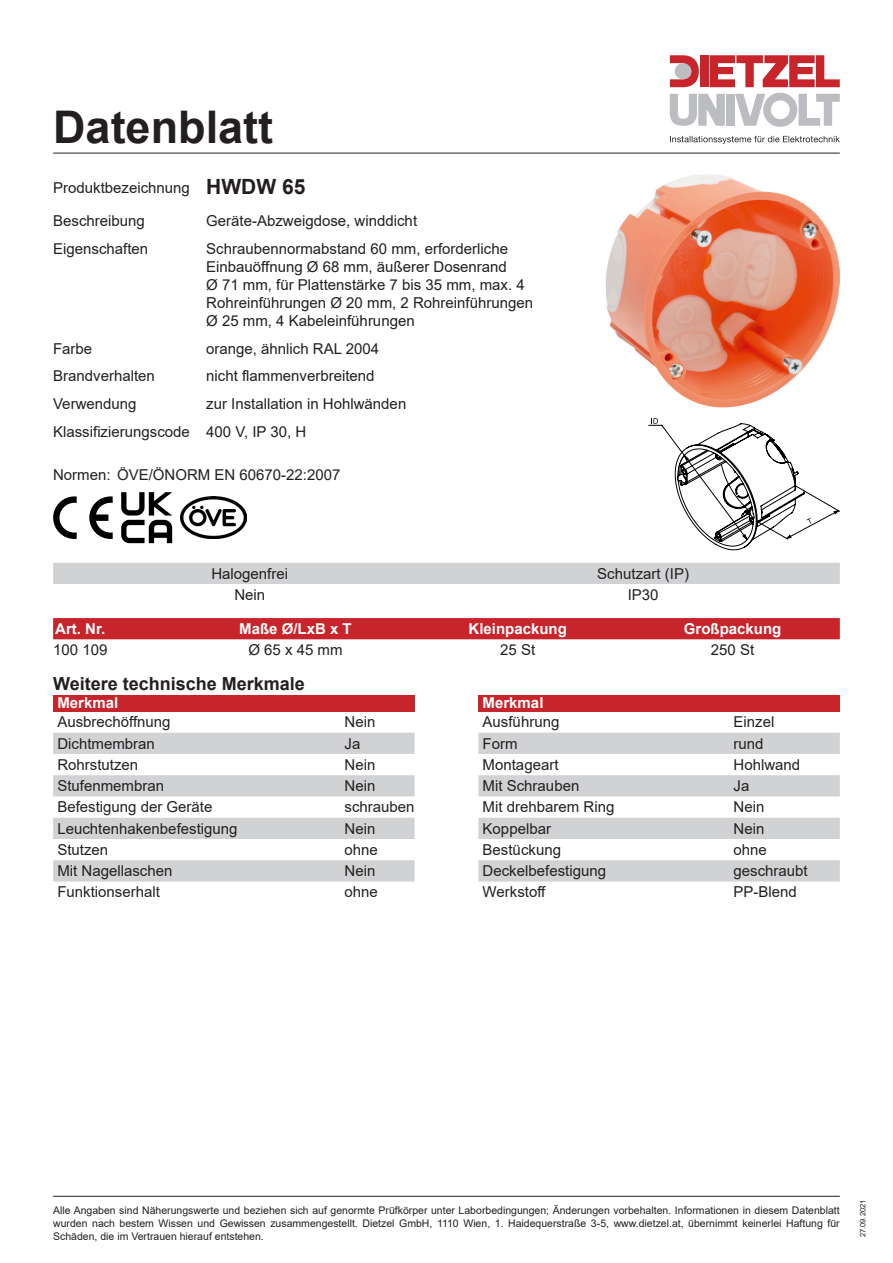
<style>
.page{position:relative;width:893px;height:1263px;background:#fff}
.page>*{position:absolute;margin:0;border:0;box-sizing:border-box;transform-origin:0 0}
.Standard_Absatz{font:700 45px "Arial";color:#231f20}
.Standard_Absatz-2{font:700 21px "Arial";color:#231f20}
.Standard_Absatz-3{font:700 18px "Arial";color:#231f20}
.Standard_Absatz-4{font:15px/18px "Arial";color:#231f20}
.Standard_Absatz-5{font:700 15px "Arial";color:#fff}
.Standard_Absatz-6{font:10.5px/12.6px "Arial";color:#231f20;text-align:justify}
.Standard_Absatz-7{font:7.5px "Arial";color:#231f20}
</style>
<div class="page">
<hr style="left:53px;top:153px;width:787px;height:1px;background:#231f20">
<div style="left:700px;top:55px;width:8px;height:32px;background:#c8242b"></div>
<div style="left:726px;top:94px;width:8px;height:32px;background:#bcbdc0"></div>
<svg style="left:670px;top:94px;width:55px;height:32px"></svg>
<svg style="left:670px;top:55px;width:29px;height:32px"></svg>
<div style="left:675px;top:63px;width:16px;height:16px;background:#bcbdc0;border-radius:50%"></div>
<svg style="left:710px;top:55px;width:130px;height:32px"></svg>
<svg style="left:735px;top:93px;width:105px;height:34px"></svg>
<svg style="left:670px;top:136px;width:170px;height:8px"></svg>
<hr style="left:53px;top:1196px;width:787px;height:1px;background:#231f20">
<div style="left:53px;top:618px;width:787px;height:21px;background:#c8242b"></div>
<div style="left:53px;top:563px;width:787px;height:21px;background:#d1d2d4"></div>
<div style="left:53px;top:695px;width:362px;height:16px;background:#c8242b"></div>
<svg style="left:53px;top:733px;width:362px;height:148px;fill:#d1d2d4"></svg>
<div style="left:478px;top:695px;width:362px;height:16px;background:#c8242b"></div>
<svg style="left:478px;top:733px;width:362px;height:148px;fill:#d1d2d4"></svg>
<svg style="left:89px;top:496px;width:24px;height:43px"></svg>
<svg style="left:53px;top:496px;width:24px;height:43px"></svg>
<svg style="left:121px;top:492px;width:51px;height:51px"></svg>
<img style="left:181px;top:496px;width:65px;height:43px">
<svg style="left:648px;top:418px;width:192px;height:132px"></svg>
<svg style="left:606px;top:175px;width:234px;height:233px"></svg>
<p class="Standard_Absatz" style="left:53px;top:95px;width:222px">Datenblatt</p>
<p class="Standard_Absatz-2" style="left:206px;top:172px;width:101px">HWDW 65</p>
<p class="Standard_Absatz-4" style="left:53px;top:179px;width:138px">Produktbezeichnung</p>
<p class="Standard_Absatz-4" style="left:53px;top:212px;width:93px">Beschreibung</p>
<p class="Standard_Absatz-4" style="left:206px;top:212px;width:212px">Geräte-Abzweigdose, winddicht</p>
<p class="Standard_Absatz-4" style="left:53px;top:239px;width:97px">Eigenschaften</p>
<p class="Standard_Absatz-4" style="left:206px;top:239px;width:328px">Schraubennormabstand 60 mm, erforderliche Einbauöffnung Ø 68 mm, äußerer Dosenrand<br>Ø 71 mm, für Plattenstärke 7 bis 35 mm, max. 4<br>Rohreinführungen Ø 20 mm, 2 Rohreinführungen Ø 25 mm, 4 Kabeleinführungen</p>
<p class="Standard_Absatz-4" style="left:53px;top:339px;width:41px">Farbe</p>
<p class="Standard_Absatz-4" style="left:206px;top:339px;width:174px">orange, ähnlich RAL 2004</p>
<p class="Standard_Absatz-4" style="left:53px;top:367px;width:103px">Brandverhalten</p>
<p class="Standard_Absatz-4" style="left:206px;top:367px;width:170px">nicht flammenverbreitend</p>
<p class="Standard_Absatz-4" style="left:53px;top:395px;width:85px">Verwendung</p>
<p class="Standard_Absatz-4" style="left:206px;top:395px;width:202px">zur Installation in Hohlwänden</p>
<p class="Standard_Absatz-4" style="left:53px;top:422px;width:138px">Klassifizierungscode</p>
<p class="Standard_Absatz-4" style="left:206px;top:422px;width:102px">400 V, IP 30, H</p>
<p class="Standard_Absatz-4" style="left:53px;top:466px;width:289px">Normen: ÖVE/ÖNORM EN 60670-22:2007</p>
<p class="Standard_Absatz-4" style="left:211px;top:564px;width:78px">Halogenfrei</p>
<p class="Standard_Absatz-4" style="left:597px;top:564px;width:93px">Schutzart (IP)</p>
<p class="Standard_Absatz-4" style="left:234px;top:586px;width:32px">Nein</p>
<p class="Standard_Absatz-4" style="left:628px;top:586px;width:32px">IP30</p>
<p class="Standard_Absatz-5" style="left:55px;top:618px;width:52px">Art. Nr.</p>
<p class="Standard_Absatz-5" style="left:239px;top:618px;width:114px">Maße Ø/LxB x T</p>
<p class="Standard_Absatz-5" style="left:469px;top:618px;width:100px">Kleinpackung</p>
<p class="Standard_Absatz-5" style="left:684px;top:618px;width:99px">Großpackung</p>
<p class="Standard_Absatz-4" style="left:53px;top:641px;width:56px">100 109</p>
<p class="Standard_Absatz-4" style="left:248px;top:641px;width:96px">Ø 65 x 45 mm</p>
<p class="Standard_Absatz-4" style="left:500px;top:641px;width:37px">25 St</p>
<p class="Standard_Absatz-4" style="left:711px;top:641px;width:45px">250 St</p>
<p class="Standard_Absatz-3" style="left:53px;top:671px;width:253px">Weitere technische Merkmale</p>
<p class="Standard_Absatz-5" style="left:57px;top:692px;width:62px">Merkmal</p>
<p class="Standard_Absatz-4" style="left:57px;top:713px;width:115px">Ausbrechöffnung</p>
<p class="Standard_Absatz-4" style="left:345px;top:713px;width:32px">Nein</p>
<p class="Standard_Absatz-4" style="left:57px;top:734px;width:99px">Dichtmembran</p>
<p class="Standard_Absatz-4" style="left:345px;top:734px;width:17px">Ja</p>
<p class="Standard_Absatz-4" style="left:57px;top:755px;width:82px">Rohrstutzen</p>
<p class="Standard_Absatz-4" style="left:345px;top:755px;width:32px">Nein</p>
<p class="Standard_Absatz-4" style="left:57px;top:777px;width:108px">Stufenmembran</p>
<p class="Standard_Absatz-4" style="left:345px;top:777px;width:32px">Nein</p>
<p class="Standard_Absatz-4" style="left:57px;top:798px;width:157px">Befestigung der Geräte</p>
<p class="Standard_Absatz-4" style="left:345px;top:798px;width:72px">schrauben</p>
<p class="Standard_Absatz-4" style="left:57px;top:819px;width:182px">Leuchtenhakenbefestigung</p>
<p class="Standard_Absatz-4" style="left:345px;top:819px;width:32px">Nein</p>
<p class="Standard_Absatz-4" style="left:57px;top:840px;width:52px">Stutzen</p>
<p class="Standard_Absatz-4" style="left:345px;top:840px;width:35px">ohne</p>
<p class="Standard_Absatz-4" style="left:57px;top:862px;width:117px">Mit Nagellaschen</p>
<p class="Standard_Absatz-4" style="left:345px;top:862px;width:32px">Nein</p>
<p class="Standard_Absatz-4" style="left:57px;top:883px;width:104px">Funktionserhalt</p>
<p class="Standard_Absatz-4" style="left:345px;top:883px;width:35px">ohne</p>
<p class="Standard_Absatz-5" style="left:483px;top:692px;width:62px">Merkmal</p>
<p class="Standard_Absatz-4" style="left:483px;top:713px;width:78px">Ausführung</p>
<p class="Standard_Absatz-4" style="left:733px;top:713px;width:42px">Einzel</p>
<p class="Standard_Absatz-4" style="left:483px;top:734px;width:36px">Form</p>
<p class="Standard_Absatz-4" style="left:733px;top:734px;width:32px">rund</p>
<p class="Standard_Absatz-4" style="left:483px;top:755px;width:77px">Montageart</p>
<p class="Standard_Absatz-4" style="left:733px;top:755px;width:68px">Hohlwand</p>
<p class="Standard_Absatz-4" style="left:483px;top:777px;width:98px">Mit Schrauben</p>
<p class="Standard_Absatz-4" style="left:733px;top:777px;width:17px">Ja</p>
<p class="Standard_Absatz-4" style="left:483px;top:798px;width:133px">Mit drehbarem Ring</p>
<p class="Standard_Absatz-4" style="left:733px;top:798px;width:32px">Nein</p>
<p class="Standard_Absatz-4" style="left:483px;top:819px;width:70px">Koppelbar</p>
<p class="Standard_Absatz-4" style="left:733px;top:819px;width:32px">Nein</p>
<p class="Standard_Absatz-4" style="left:483px;top:840px;width:80px">Bestückung</p>
<p class="Standard_Absatz-4" style="left:733px;top:840px;width:35px">ohne</p>
<p class="Standard_Absatz-4" style="left:483px;top:862px;width:125px">Deckelbefestigung</p>
<p class="Standard_Absatz-4" style="left:733px;top:862px;width:76px">geschraubt</p>
<p class="Standard_Absatz-4" style="left:483px;top:883px;width:64px">Werkstoff</p>
<p class="Standard_Absatz-4" style="left:733px;top:883px;width:65px">PP-Blend</p>
<p class="Standard_Absatz-6" style="left:53px;top:1204px;width:788px">Alle Angaben sind Näherungswerte und beziehen sich auf genormte Prüfkörper unter Laborbedingungen; Änderungen vorbehalten. Informationen in diesem Datenblatt wurden nach bestem Wissen und Gewissen zusammengestellt. Dietzel GmbH, 1110 Wien, 1. Haidequerstraße 3-5, www.dietzel.at, übernimmt keinerlei Haftung für Schäden, die im Vertrauen hierauf entstehen.</p>
<p class="Standard_Absatz-7" style="left:858px;top:1237px;width:39px;rotate:-90deg">27.09.2021</p>
</div>
